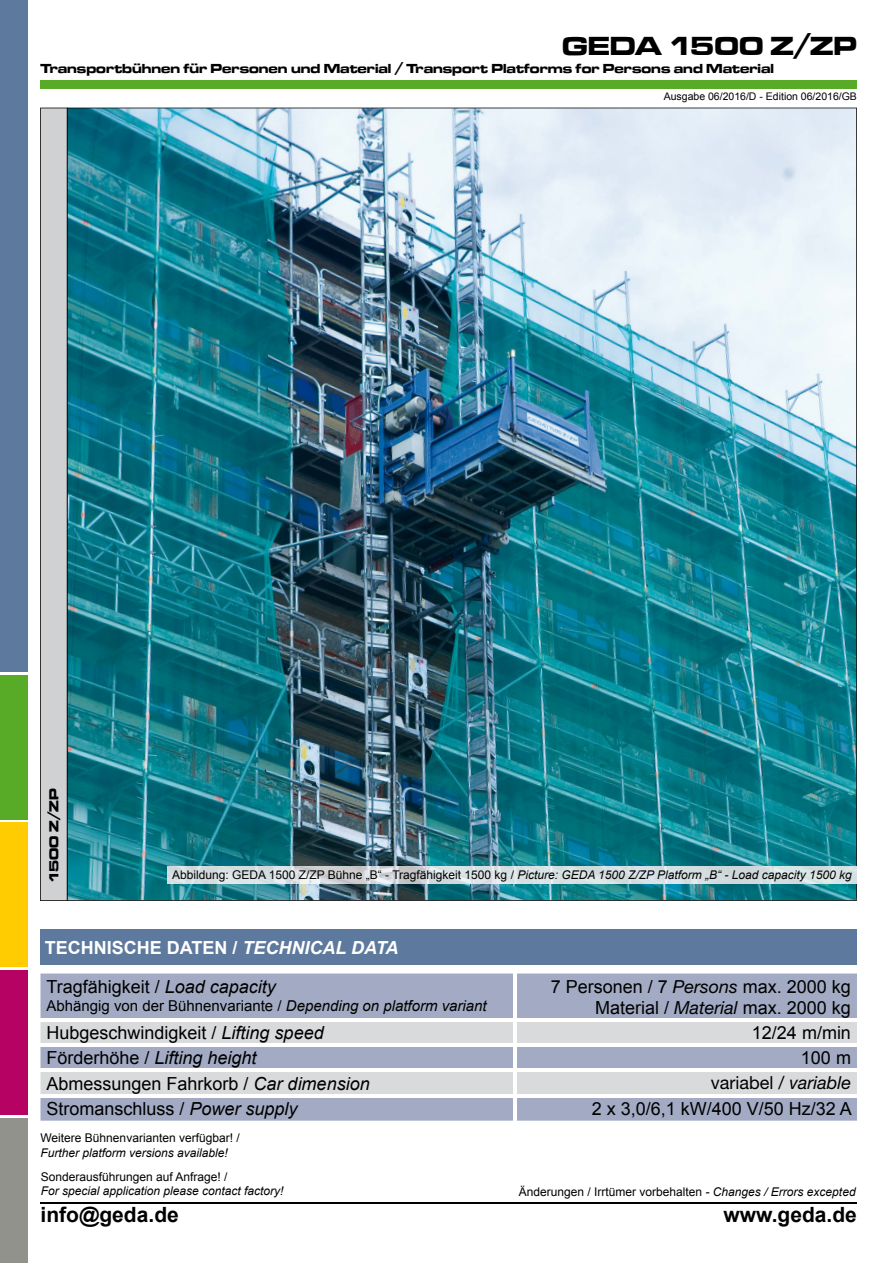
<style>
.page{position:relative;width:893px;height:1263px;background:#fff}
.page>*{position:absolute;margin:0;border:0;box-sizing:border-box;transform-origin:0 0}
.t1{font:700 27px "Micro";color:#000}
.t2{font:700 21px "Arial";color:#000}
.t3{font:18px/21.6px "Arial";color:#000;text-align:right}
.t4{font:700 18px "Arial";color:#fff}
.t5{font:italic 18px "Arial";color:#000}
.t6{font:18px "Helvetica Neue LT Std";color:#000}
.t7{font:15px "Arial";color:#000}
.t8{font:700 13.5px "Micro";color:#000}
.t9{font:12px "Arial";color:#000}
.t10{font:italic 12px "Arial";color:#000}
.t11{font:10.5px "Arial";color:#000}
.s1{font-style:italic}
.s2{font-family:"Helvetica Neue LT Std";font-style:italic}
.s3{font-style:normal}
</style>
<div class="page">
<hr style="left:40px;top:1202px;width:817px;height:1px;background:#000">
<div style="left:40px;top:81px;width:817px;height:8px;background:#57ab27"></div>
<div style="left:40px;top:973px;width:817px;height:148px;background:#a2abc3"></div>
<svg style="left:40px;top:1022px;width:817px;height:72px;background:#c8ccd4"></svg>
<hr style="left:513px;top:973px;width:3px;height:46px;background:#fff">
<hr style="left:40px;top:1019px;width:475px;height:3px;background:#fff">
<hr style="left:515px;top:1019px;width:342px;height:3px;background:#fff">
<hr style="left:513px;top:1022px;width:3px;height:22px;background:#fff">
<hr style="left:40px;top:1044px;width:475px;height:3px;background:#fff">
<hr style="left:515px;top:1044px;width:342px;height:3px;background:#fff">
<hr style="left:513px;top:1047px;width:3px;height:22px;background:#fff">
<hr style="left:40px;top:1069px;width:475px;height:3px;background:#fff">
<hr style="left:515px;top:1069px;width:342px;height:3px;background:#fff">
<hr style="left:513px;top:1072px;width:3px;height:22px;background:#fff">
<hr style="left:40px;top:1094px;width:475px;height:3px;background:#fff">
<hr style="left:515px;top:1094px;width:342px;height:3px;background:#fff">
<hr style="left:513px;top:1097px;width:3px;height:24px;background:#fff">
<div style="left:40px;top:930px;width:817px;height:35px;background:#5e799e"></div>
<img style="left:68px;top:108px;width:789px;height:793px">
<svg style="left:40px;top:108px;width:28px;height:793px;background:#c1c2c3"></svg>
<img style="left:168px;top:866px;width:688px;height:17px">
<div style="left:0;top:0;width:27px;height:671px;background:#5e799e"></div>
<div style="left:0;top:675px;width:27px;height:144px;background:#57ab27"></div>
<div style="left:0;top:970px;width:27px;height:145px;background:#b60363"></div>
<div style="left:0;top:1118px;width:27px;height:145px;background:#92928d"></div>
<div style="left:0;top:823px;width:27px;height:144px;background:#fecc00"></div>
<h1 class="t1" style="left:562px;top:27px;width:296px">GEDA 1500 Z/ZP</h1>
<p class="t8" style="left:40px;top:59px;width:735px">Transportbühnen für Personen und Material / Transport Platforms for Persons and Material</p>
<p class="t11" style="left:664px;top:89px;width:195px">Ausgabe 06/2016/D - Edition 06/2016/GB</p>
<p class="t8" style="left:45px;top:883px;width:96px;rotate:-90deg">1500 Z/ZP</p>
<p class="t9" style="left:172px;top:867px;width:681px">Abbildung: GEDA 1500 Z/ZP Bühne „B“ - Tragfähigkeit 1500 kg / <span class="s1">Picture: GEDA 1500 Z/ZP Platform „B“ - Load capacity 1500 kg</span></p>
<h3 class="t4" style="left:45px;top:936px;width:355px">TECHNISCHE DATEN / <span class="s1">TECHNICAL DATA</span></h3>
<h3 class="t3" style="left:46px;top:976px;width:231px">Tragfähigkeit / <span class="s1">Load capacity</span></h3>
<p class="t7" style="left:46px;top:995px;width:442px">Abhängig von der Bühnenvariante / <span class="s1">Depending on platform variant</span></p>
<h3 class="t3" style="left:551px;top:976px;width:302px">7 Personen / 7 <span class="s2">Persons</span> max. 2000 kg<br>Material / <span class="s2">Material</span> max. 2000 kg</h3>
<h3 class="t3" style="left:47px;top:1022px;width:279px">Hubgeschwindigkeit / <span class="s1">Lifting speed</span></h3>
<h3 class="t3" style="left:752px;top:1022px;width:101px">12/24 m/min</h3>
<h3 class="t5" style="left:47px;top:1046px;width:212px"><span class="s3">Förderhöhe /</span> Lifting height</h3>
<h3 class="t3" style="left:801px;top:1047px;width:52px">100 m</h3>
<h3 class="t3" style="left:47px;top:1073px;width:325px">Abmessungen Fahrkorb / <span class="s1">Car dimension</span></h3>
<h3 class="t6" style="left:711px;top:1072px;width:142px">variabel / <span class="s1">variable</span></h3>
<h3 class="t3" style="left:47px;top:1098px;width:253px">Stromanschluss / <span class="s1">Power supply</span></h3>
<h3 class="t3" style="left:592px;top:1098px;width:262px">2 x 3,0/6,1 kW/400 V/50 Hz/32 A</h3>
<p class="t9" style="left:41px;top:1130px;width:201px">Weitere Bühnenvarianten verfügbar! /</p>
<p class="t10" style="left:41px;top:1144px;width:189px">Further platform versions available!</p>
<p class="t9" style="left:41px;top:1168px;width:188px">Sonderausführungen auf Anfrage! /</p>
<p class="t10" style="left:41px;top:1183px;width:244px">For special application please contact factory!</p>
<p class="t9" style="left:519px;top:1184px;width:338px">Änderungen / Irrtümer vorbehalten <span class="s1">- Changes / Errors excepted</span></p>
<h2 class="t2" style="left:40px;top:1201px;width:140px">info@geda.de</h2>
<h2 class="t2" style="left:724px;top:1201px;width:135px">www.geda.de</h2>
</div>
